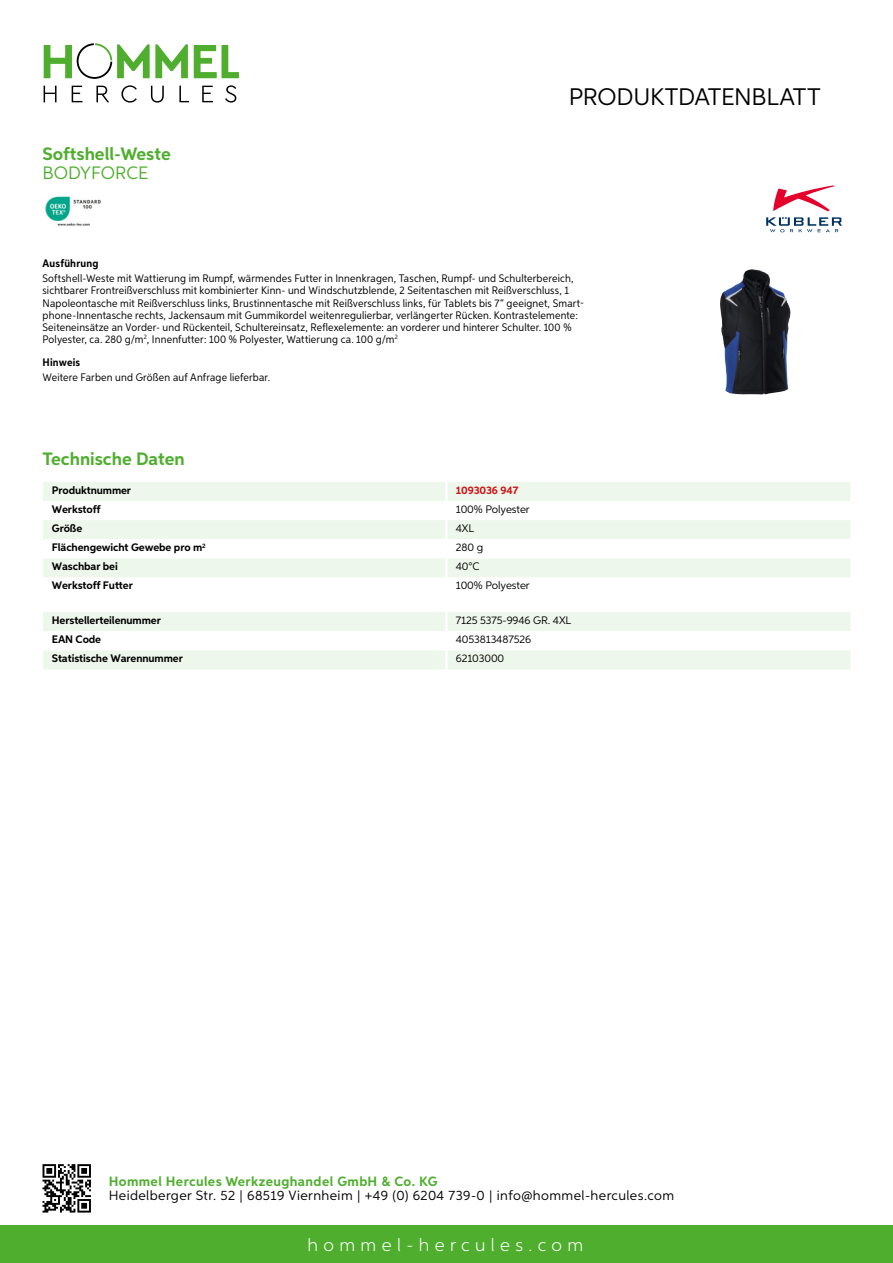
<style>
.page{position:relative;width:893px;height:1263px;background:#fff}
.page>*{position:absolute;margin:0;border:0;box-sizing:border-box;transform-origin:0 0}
.t1{font:24px "Aspira";letter-spacing:-.01em;color:#000}
.t2{font:700 18px "Aspira";color:#50ae2f}
.t3{font:300 18px "Aspira";letter-spacing:.3em;color:#fff}
.t4{font:18px "Aspira";color:#50ae2f}
.t5{font:13.5px "Aspira";letter-spacing:.03em;color:#000}
.t6{font:700 13.5px "Aspira";letter-spacing:.03em;color:#50ae2f}
.t7{font:10.95px/12px "Aspira Nar";letter-spacing:.015em;color:#000}
.t8{font:700 10.95px "Aspira";letter-spacing:-.01em;color:#000}
.t9{font:10.95px "Aspira";letter-spacing:-.01em;color:#000}
.t10{font:700 10.95px "Aspira Nar";letter-spacing:.02em;color:#000}
.t11{font:700 10.95px "Aspira";letter-spacing:-.01em;color:#cd1013}
</style>
<div class="page">
<div style="left:0;top:1226px;width:893px;height:37px;background:#50ae2f"></div>
<svg style="left:43px;top:1164px;width:48px;height:48px"></svg>
<svg style="left:194px;top:45px;width:45px;height:33px"></svg>
<svg style="left:44px;top:43px;width:144px;height:36px"></svg>
<svg style="left:44px;top:86px;width:13px;height:16px"></svg>
<svg style="left:72px;top:86px;width:10px;height:16px"></svg>
<svg style="left:96px;top:86px;width:13px;height:16px"></svg>
<svg style="left:121px;top:85px;width:16px;height:18px"></svg>
<svg style="left:151px;top:86px;width:13px;height:17px"></svg>
<svg style="left:179px;top:86px;width:10px;height:16px"></svg>
<svg style="left:202px;top:86px;width:11px;height:16px"></svg>
<svg style="left:225px;top:85px;width:11px;height:18px"></svg>
<div style="left:43px;top:482px;width:807px;height:19px;background:#eef7eb"></div>
<svg style="left:43px;top:520px;width:807px;height:57px;fill:#eef7eb"></svg>
<hr style="left:445px;top:482px;width:3px;height:19px;background:#fff">
<hr style="left:445px;top:520px;width:3px;height:19px;background:#fff">
<hr style="left:445px;top:539px;width:3px;height:19px;background:#fff">
<hr style="left:445px;top:558px;width:3px;height:19px;background:#fff">
<svg style="left:43px;top:612px;width:807px;height:57px"></svg>
<hr style="left:445px;top:650px;width:3px;height:19px;background:#fff">
<img style="left:45px;top:196px;width:56px;height:30px">
<img style="left:720px;top:269px;width:69px;height:125px">
<svg style="left:773px;top:185px;width:62px;height:26px"></svg>
<svg style="left:766px;top:217px;width:76px;height:15px"></svg>
<h2 class="t2" style="left:43px;top:142px;width:130px">Softshell-Weste</h2>
<h2 class="t4" style="left:43px;top:162px;width:13px">BOD</h2>
<h2 class="t4" style="left:80px;top:162px;width:67px">YFORCE</h2>
<h1 class="t1" style="left:569px;top:82px;width:253px">Produktdatenblatt</h1>
<p class="t10" style="left:43px;top:257px;width:58px">Ausführung</p>
<p class="t7" style="left:43px;top:273px;width:543px">Softshell-Weste mit Wattierung im Rumpf, wärmendes Futter in Innenkragen, Taschen, Rumpf- und Schulterbereich, sichtbarer Frontreißverschluss mit kombinierter Kinn- und Windschutzblende, 2 Seitentaschen mit Reißverschluss, 1<br>Napoleontasche mit Reißverschluss links, Brustinnentasche mit Reißverschluss links, für Tablets bis 7“ geeignet, Smart&shy;phone-Innentasche rechts, Jackensaum mit Gummikordel weitenregulierbar, verlängerter Rücken. Kontrastelemente:<br>Seiteneinsätze an Vorder- und Rückenteil, Schultereinsatz, Reflexelemente: an vorderer und hinterer Schulter. 100 % Polyester, ca. 280 g/m<sup>2</sup>, Innenfutter: 100 % Polyester, Wattierung ca. 100 g/m<sup>2</sup></p>
<p class="t10" style="left:43px;top:355px;width:39px">Hinweis</p>
<p class="t7" style="left:43px;top:371px;width:229px">Weitere Farben und Größen auf Anfrage lieferbar.</p>
<h2 class="t2" style="left:43px;top:448px;width:144px">Technische Daten</h2>
<p class="t8" style="left:52px;top:483px;width:81px">Produktnummer</p>
<p class="t11" style="left:456px;top:483px;width:64px">1093036 947</p>
<p class="t8" style="left:52px;top:502px;width:50px">Werkstoff</p>
<p class="t9" style="left:456px;top:502px;width:75px">100% Polyester</p>
<p class="t8" style="left:52px;top:521px;width:32px">Größe</p>
<p class="t9" style="left:456px;top:522px;width:19px">4XL</p>
<p class="t8" style="left:52px;top:541px;width:155px">Flächengewicht Gewebe pro m<sup>2</sup></p>
<p class="t9" style="left:456px;top:541px;width:29px">280 g</p>
<p class="t8" style="left:52px;top:560px;width:68px">Waschbar bei</p>
<p class="t9" style="left:456px;top:560px;width:25px">40°C</p>
<p class="t8" style="left:52px;top:579px;width:82px">Werkstoff Futter</p>
<p class="t9" style="left:456px;top:579px;width:75px">100% Polyester</p>
<p class="t8" style="left:52px;top:613px;width:111px">Herstellerteilenummer</p>
<p class="t9" style="left:456px;top:613px;width:116px">7125 5375-9946 GR. 4XL</p>
<p class="t8" style="left:52px;top:633px;width:51px">EAN Code</p>
<p class="t9" style="left:456px;top:633px;width:77px">4053813487526</p>
<p class="t8" style="left:52px;top:652px;width:132px">Statistische Warennummer</p>
<p class="t9" style="left:456px;top:652px;width:50px">62103000</p>
<p class="t6" style="left:109px;top:1172px;width:330px">Hommel Hercules Werkzeughandel GmbH &amp; Co. KG</p>
<p class="t5" style="left:109px;top:1187px;width:567px">Heidelberger Str. 52 | 68519 Viernheim | +49 (0) 6204 739-0 | info@hommel-hercules.com</p>
<h2 class="t3" style="left:307px;top:1234px;width:277px">hommel-hercules.com</h2>
</div>
